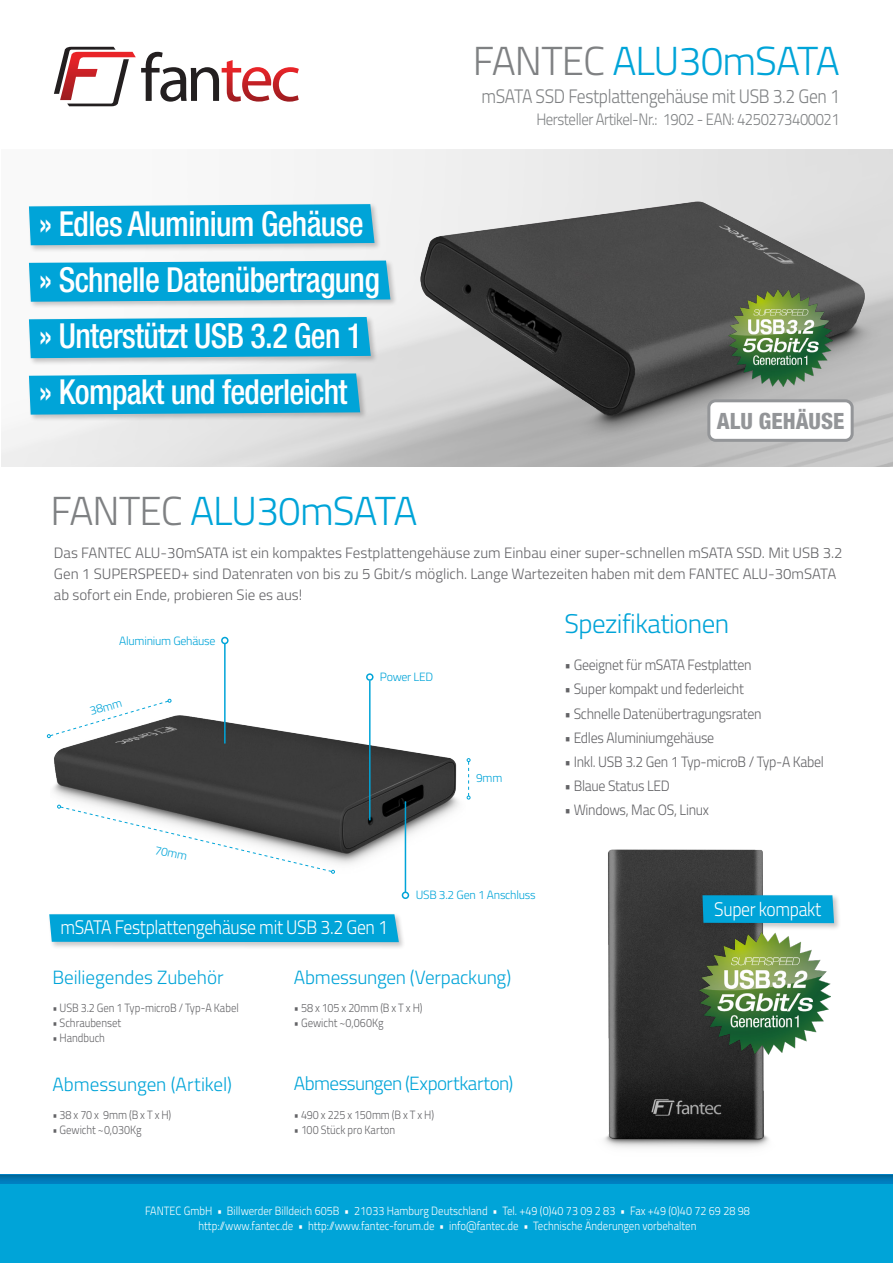
<style>
.page{position:relative;width:893px;height:1263px;background:#fff}
.page>*{position:absolute;margin:0;border:0;box-sizing:border-box;transform-origin:0 0}
.t1{font:300 40.5px "Titillium";letter-spacing:-.025em;color:#00a4d8}
.t2{font:500 condensed 34.5px "Helvetica Neue LT Pro";letter-spacing:-.02em;color:#fff;scale:.93 1}
.t3{font:300 27px "Titillium";letter-spacing:-.02em;color:#00a4d8}
.t4{font:800 condensed 22.5px "Helvetica Neue LT Pro";letter-spacing:.005em;color:#939598}
.t5{font:300 19.65px "Titillium";letter-spacing:-.02em;color:#fff;scale:.9 1}
.t6{font:300 19.5px "Titillium";letter-spacing:-.02em;color:#7f8183;scale:.9 1}
.t7{font:300 19.2px "Titillium";letter-spacing:-.01em;color:#00a4d8}
.t8{font:300 19.2px "Titillium";letter-spacing:-.03em;color:#00a4d8}
.t9{font:300 16.5px "Titillium";letter-spacing:-.03em;color:#7f8183;scale:.9 1}
.t10{font:300 15px/21px "Titillium";letter-spacing:-.01em;color:#636366}
.t11{font:300 15px "Titillium";letter-spacing:-.01em;color:#636366;scale:.93 1}
.t12{font:300 12px "Titillium";color:#fff;scale:.9 1}
.t13{font:300 12px "Titillium";letter-spacing:-.005em;color:#636366;scale:.9 1}
.t14{font:300 12px "Titillium";letter-spacing:-.02em;color:#00a4d8}
.s1{font-family:"Titillium Web";color:#7f8183}
.s2{color:#7f8183}
</style>
<div class="page">
<div style="left:48px;top:912px;width:358px;height:38px;background:#231f20;opacity:.25"></div>
<div style="left:49px;top:914px;width:350px;height:28px;background:#00a4d8"></div>
<img style="left:53px;top:636px;width:406px;height:243px">
<svg style="left:54px;top:47px;width:245px;height:59px"></svg>
<img style="left:390px;top:178px;width:491px;height:280px">
<div style="left:27px;top:202px;width:355px;height:51px;background:#231f20;opacity:.25"></div>
<svg style="left:29px;top:204px;width:346px;height:41px;background:#0da7d8"></svg>
<div style="left:27px;top:259px;width:371px;height:50px;background:#231f20;opacity:.25"></div>
<svg style="left:29px;top:261px;width:361px;height:41px;background:#0ca7d7"></svg>
<div style="left:27px;top:315px;width:351px;height:51px;background:#231f20;opacity:.25"></div>
<svg style="left:29px;top:317px;width:342px;height:41px;background:#0da7d8"></svg>
<div style="left:27px;top:372px;width:340px;height:50px;background:#231f20;opacity:.25"></div>
<svg style="left:29px;top:373px;width:331px;height:42px;background:#11a8d7"></svg>
<div style="left:709px;top:401px;width:143px;height:39px;background:#fff;border-radius:7px"></div>
<div style="left:707px;top:399px;width:147px;height:43px;border:3px solid #939598;border-radius:7px"></div>
<img style="left:728px;top:289px;width:105px;height:97px">
<hr style="left:224px;top:644px;width:2px;height:99px;background:#00a4d8">
<hr style="left:405px;top:801px;width:1px;height:92px;background:#00a4d8">
<div style="left:221px;top:637px;width:8px;height:7px;border:2px solid #00a4d8;border-radius:50%"></div>
<div style="left:402px;top:891px;width:7px;height:8px;border:2px solid #00a4d8;border-radius:50%"></div>
<svg style="left:57px;top:805px;width:278px;height:69px"></svg>
<hr style="left:369px;top:681px;width:2px;height:139px;background:#00a4d8">
<div style="left:366px;top:673px;width:8px;height:8px;border:2px solid #00a4d8;border-radius:50%"></div>
<div style="left:0;top:1175px;width:893px;height:88px;background:#00a4d8"></div>
<svg style="left:0;top:1176px;width:893px;height:8px;background:#0077b4"></svg>
<hr style="left:0;top:1175px;width:893px;height:1px;background:#fff">
<img style="left:604px;top:849px;width:165px;height:299px">
<img style="left:699px;top:932px;width:132px;height:122px">
<div style="left:701px;top:893px;width:141px;height:38px;background:#231f20;opacity:.25"></div>
<div style="left:702px;top:895px;width:132px;height:28px;background:#00a4d8"></div>
<svg style="left:47px;top:699px;width:124px;height:39px"></svg>
<svg style="left:467px;top:758px;width:3px;height:41px"></svg>
<p class="t1" style="left:473px;top:32px;width:369px"><span class="s1">FANTEC</span> ALU30mSATA</p>
<p class="t2" style="left:39px;top:203px;width:350px">» Edles Aluminium Gehäuse</p>
<p class="t2" style="left:39px;top:259px;width:368px">» Schnelle Datenübertragung</p>
<p class="t2" style="left:39px;top:315px;width:349px">» Unterstützt USB 3.2 Gen 1</p>
<p class="t2" style="left:39px;top:371px;width:333px">» Kompakt und federleicht</p>
<p class="t1" style="left:50px;top:481px;width:369px"><span class="s2">FANTEC</span> ALU30mSATA</p>
<p class="t6" style="left:482px;top:82px;width:399px">mSATA SSD Festplattengehäuse mit USB 3.2 Gen 1</p>
<p class="t9" style="left:536px;top:107px;width:339px">Hersteller Artikel-Nr.: 1902 - EAN: 4250273400021</p>
<p class="t4" style="left:717px;top:407px;width:129px">ALU GEHÄUSE</p>
<p class="t10" style="left:54px;top:542px;width:790px">Das FANTEC ALU-30mSATA ist ein kompaktes Festplattengehäuse zum Einbau einer super-schnellen mSATA SSD. Mit USB 3.2<br>Gen 1 SUPERSPEED+ sind Datenraten von bis zu 5 Gbit/s möglich. Lange Wartezeiten haben mit dem FANTEC ALU-30mSATA ab sofort ein Ende, probieren Sie es aus!</p>
<p class="t3" style="left:564px;top:604px;width:166px">Spezifikationen</p>
<p class="t11" style="left:564px;top:654px;width:203px">• Geeignet für mSATA Festplatten</p>
<p class="t11" style="left:564px;top:678px;width:194px">• Super kompakt und federleicht</p>
<p class="t11" style="left:564px;top:702px;width:213px">• Schnelle Datenübertragungsraten</p>
<p class="t11" style="left:564px;top:726px;width:163px">• Edles Aluminiumgehäuse</p>
<p class="t11" style="left:564px;top:750px;width:280px">• Inkl. USB 3.2 Gen 1 Typ-microB / Typ-A Kabel</p>
<p class="t11" style="left:564px;top:774px;width:115px">• Blaue Status LED</p>
<p class="t11" style="left:564px;top:798px;width:157px">• Windows, Mac OS, Linux</p>
<p class="t14" style="left:119px;top:632px;width:98px">Aluminium Gehäuse</p>
<p class="t14" style="left:380px;top:668px;width:55px">Power LED</p>
<p class="t14" style="left:88px;top:703px;width:34px;rotate:-15deg">38mm</p>
<p class="t14" style="left:476px;top:769px;width:28px">9mm</p>
<p class="t14" style="left:157px;top:841px;width:34px;rotate:13deg">70mm</p>
<p class="t5" style="left:61px;top:913px;width:365px">mSATA Festplattengehäuse mit USB 3.2 Gen 1</p>
<p class="t14" style="left:416px;top:886px;width:122px">USB 3.2 Gen 1 Anschluss</p>
<p class="t7" style="left:52px;top:963px;width:173px">Beiliegendes Zubehör</p>
<p class="t13" style="left:52px;top:999px;width:209px">• USB 3.2 Gen 1 Typ-microB / Typ-A Kabel</p>
<p class="t13" style="left:52px;top:1014px;width:78px">• Schraubenset</p>
<p class="t13" style="left:52px;top:1029px;width:60px">• Handbuch</p>
<p class="t7" style="left:52px;top:1070px;width:181px">Abmessungen (Artikel)</p>
<p class="t13" style="left:52px;top:1106px;width:134px">• 38 x 70 x 9mm (B x T x H)</p>
<p class="t13" style="left:52px;top:1121px;width:101px">• Gewicht ~0,030Kg</p>
<p class="t7" style="left:294px;top:963px;width:219px">Abmessungen (Verpackung)</p>
<p class="t13" style="left:294px;top:999px;width:144px">• 58 x 105 x 20mm (B x T x H)</p>
<p class="t13" style="left:294px;top:1014px;width:101px">• Gewicht ~0,060Kg</p>
<p class="t8" style="left:294px;top:1070px;width:221px">Abmessungen (Exportkarton)</p>
<p class="t13" style="left:294px;top:1106px;width:157px">• 490 x 225 x 150mm (B x T x H)</p>
<p class="t13" style="left:294px;top:1121px;width:114px">• 100 Stück pro Karton</p>
<p class="t5" style="left:714px;top:895px;width:121px">Super kompakt</p>
<p class="t12" style="left:145px;top:1202px;width:674px">FANTEC GmbH • Billwerder Billdeich 605B • 21033 Hamburg Deutschland • Tel. +49 (0)40 73 09 2 83 • Fax +49 (0)40 72 69 28 98</p>
<p class="t12" style="left:198px;top:1217px;width:555px">http://www.fantec.de • http://www.fantec-forum.de • info@fantec.de • Technische Änderungen vorbehalten</p>
</div>
